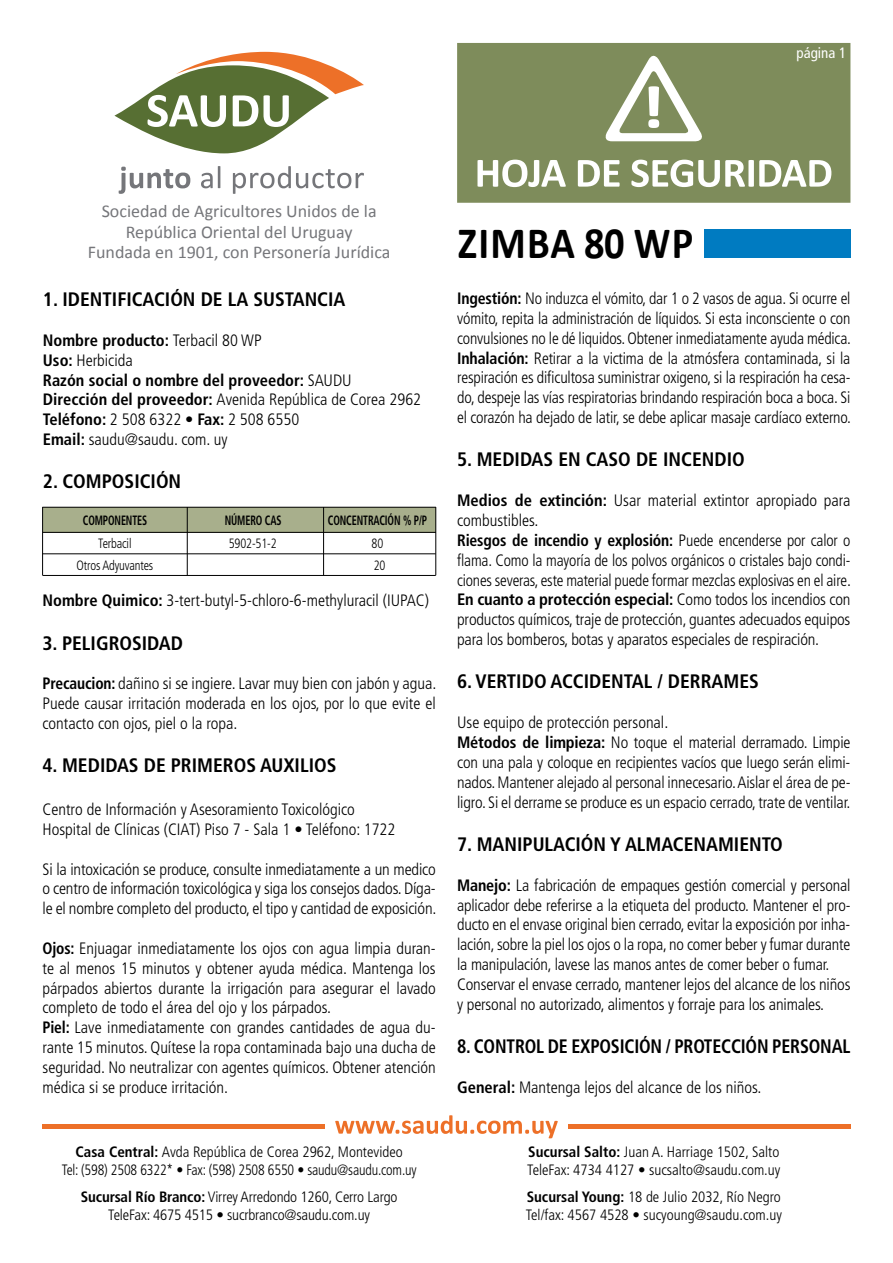
<style>
.page{position:relative;width:893px;height:1263px;background:#fff}
.page>*{position:absolute;margin:0;border:0;box-sizing:border-box;transform-origin:0 0}
.t1{font:700 45px "Calibri";letter-spacing:.03em;color:#000;scale:.9 1}
.t2{font:700 condensed 19.5px "Frutiger LT Std";color:#000}
.t3{font:700 condensed 19.5px "Frutiger LT Std";color:#000;scale:.92 1}
.t4{font:18px/21.6px "Calibri";color:#75767a;text-align:center}
.t5{font:300 condensed 16.5px/19.8px "Frutiger LT Std";letter-spacing:-.01em;color:#000}
.t6{font:700 condensed 16.5px/19.8px "Frutiger LT Std";color:#000}
.t7{font:300 condensed 15px/18px "Frutiger LT Std";color:#000;text-align:center}
.t8{font:condensed 15px "Frutiger LT Std";color:#fff}
.t9{font:700 condensed 13.5px "Frutiger LT Std";letter-spacing:-.01em;color:#000;scale:.75 1}
.t10{font:300 condensed 13.5px/21.6px "Frutiger LT Std";letter-spacing:-.01em;color:#000;text-align:center;scale:.92 1}
.s1{font-weight:300}
.s2{font-weight:700}
</style>
<div class="page">
<svg style="left:457px;top:43px;width:393px;height:160px;background:#8c996d"></svg>
<svg style="left:119px;top:167px;width:71px;height:27px"></svg>
<svg style="left:201px;top:166px;width:19px;height:22px"></svg>
<svg style="left:233px;top:166px;width:131px;height:28px"></svg>
<svg style="left:114px;top:52px;width:250px;height:101px"></svg>
<div style="left:704px;top:229px;width:146px;height:29px;background:#007bc1"></div>
<svg style="left:43px;top:1125px;width:282px;height:4px"></svg>
<svg style="left:568px;top:1125px;width:282px;height:4px"></svg>
<svg style="left:335px;top:1115px;width:223px;height:23px"></svg>
<div style="left:43px;top:507px;width:144px;height:25px;background:#a8af8c"></div>
<div style="left:187px;top:507px;width:132px;height:25px;background:#a8af8c"></div>
<div style="left:319px;top:507px;width:117px;height:25px;background:#a8af8c"></div>
<hr style="left:43px;top:532px;width:393px;height:1px;background:#000">
<hr style="left:42px;top:553px;width:394px;height:1px;background:#000">
<hr style="left:42px;top:575px;width:394px;height:1px;background:#000">
<hr style="left:42px;top:507px;width:394px;height:1px;background:#000">
<hr style="left:323px;top:507px;width:1px;height:68px;background:#000">
<hr style="left:187px;top:507px;width:1px;height:68px;background:#000">
<hr style="left:436px;top:507px;width:1px;height:68px;background:#000">
<hr style="left:42px;top:507px;width:1px;height:68px;background:#000">
<p class="t8" style="left:796px;top:45px;width:51px">página 1</p>
<p class="t4" style="left:102px;top:199px;width:276px">Sociedad de Agricultores Unidos de la<br>República Oriental del Uruguay</p>
<p class="t4" style="left:88px;top:240px;width:304px">Fundada en 1901, con Personería Jurídica</p>
<p class="t2" style="left:43px;top:288px;width:304px">1. IDENTIFICACIÓN DE LA SUSTANCIA</p>
<p class="t6" style="left:43px;top:330px;width:380px">Nombre producto: <span class="s1">Terbacil 80 WP<br></span>Uso: <span class="s1">Herbicida<br></span>Razón social o nombre del proveedor: <span class="s1">SAUDU<br></span>Dirección del proveedor: <span class="s1">Avenida República de Corea 2962<br></span>Teléfono: <span class="s1">2 508 6322 •</span> Fax: <span class="s1">2 508 6550<br></span>Email: <span class="s1">saudu@saudu. com. uy</span></p>
<p class="t2" style="left:43px;top:470px;width:140px">2. COMPOSICIÓN</p>
<p class="t9" style="left:83px;top:512px;width:87px">COMPONENTES</p>
<p class="t9" style="left:225px;top:512px;width:26px">Número</p>
<p class="t9" style="left:265px;top:512px;width:24px">CAS</p>
<p class="t9" style="left:328px;top:512px;width:9px">concentración</p>
<p class="t9" style="left:403px;top:512px;width:32px">% p/p</p>
<p class="t10" style="left:229px;top:533px;width:54px">5902-51-2</p>
<p class="t10" style="left:372px;top:533px;width:17px;text-align:left">80<br>20</p>
<p class="t5" style="left:43px;top:591px;width:388px"><span class="s2">Nombre Quimico:</span> 3-tert-butyl-5-chloro-6-methyluracil (IUPAC)</p>
<p class="t2" style="left:43px;top:631px;width:142px">3. PELIGROSIDAD</p>
<p class="t5" style="left:43px;top:674px;width:395px;text-align:justify"><span class="s2">Precaucion:</span> dañino si se ingiere. Lavar muy bien con jabón y agua.<br>Puede causar irritación moderada en los ojos, por lo que evite el contacto con ojos, piel o la ropa.</p>
<p class="t2" style="left:43px;top:754px;width:295px">4. MEDIDAS DE PRIMEROS AUXILIOS</p>
<p class="t5" style="left:43px;top:800px;width:354px">Centro de Información y Asesoramiento Toxicológico<br>Hospital de Clínicas (CIAT) Piso 7 - Sala 1 • Teléfono: 1722</p>
<p class="t5" style="left:43px;top:859px;width:395px;text-align:justify">Si la intoxicación se produce, consulte inmediatamente a un medico o centro de información toxicológica y siga los consejos dados. Díga&shy;le el nombre completo del producto, el tipo y cantidad de exposición.</p>
<p class="t5" style="left:43px;top:938px;width:395px"><span class="s2">Ojos:</span> enjuagar inmediatamente los ojos con agua limpia duran&shy;te al menos 15 minutos y obtener ayuda médica. Mantenga los párpados abiertos durante la irrigación para asegurar el lavado completo de todo el área del ojo y los párpados.<br><span class="s2">Piel:</span> lave inmediatamente con grandes cantidades de agua du&shy;rante 15 minutos. Quítese la ropa contaminada bajo una ducha de seguridad. No neutralizar con agentes químicos. Obtener atención médica si se produce irritación.</p>
<p class="t10" style="left:76px;top:533px;width:85px">Terbacil<br>Otros Adyuvantes</p>
<p class="t7" style="left:62px;top:1143px;width:357px"><span class="s2">Casa Central:</span> Avda República de Corea 2962, Montevideo<br>Tel: (598) 2508 6322* • Fax: (598) 2508 6550 • saudu@saudu.com.uy</p>
<p class="t7" style="left:81px;top:1188px;width:318px"><span class="s2">Sucursal Río Branco:</span> Virrey Arredondo 1260, Cerro Largo<br>TeleFax: 4675 4515 • sucrbranco@saudu.com.uy</p>
<h1 class="t1" style="left:458px;top:215px;width:263px">ZIMBA 80 WP</h1>
<p class="t5" style="left:457px;top:289px;width:395px;text-align:justify"><span class="s2">Ingestión:</span> no induzca el vómito, dar 1 o 2 vasos de agua. Si ocurre el vómito, repita la administración de líquidos. Si esta inconsciente o con convulsiones no le dé liquidos. Obtener inmediatamente ayuda médica.<br><span class="s2">Inhalación:</span> retirar a la victima de la atmósfera contaminada, si la respiración es dificultosa suministrar oxigeno, si la respiración ha cesa&shy;do, despeje las vías respiratorias brindando respiración boca a boca. Si el corazón ha dejado de latir, se debe aplicar masaje cardíaco externo.</p>
<p class="t2" style="left:457px;top:448px;width:289px">5. MEDIDAS EN CASO DE INCENDIO</p>
<p class="t5" style="left:457px;top:491px;width:395px"><span class="s2">Medios de extinción:</span> usar material extintor apropiado para combustibles.<br><span class="s2">Riesgos de incendio y explosión:</span> puede encenderse por calor o flama. Como la mayoría de los polvos orgánicos o cristales bajo condi&shy;ciones severas, este material puede formar mezclas explosivas en el aire.<br><span class="s2">En cuanto a protección especial:</span> Como todos los incendios con productos químicos, traje de protección, guantes adecuados equipos para los bomberos, botas y aparatos especiales de respiración.</p>
<p class="t2" style="left:457px;top:670px;width:303px">6. VERTIDO ACCIDENTAL / DERRAMES</p>
<p class="t5" style="left:457px;top:713px;width:395px">Use equipo de protección personal.<br><span class="s2">Métodos de limpieza:</span> no toque el material derramado. Limpie con una pala y coloque en recipientes vacíos que luego serán elimi&shy;nados. Mantener alejado al personal innecesario. Aislar el área de pe&shy;ligro. Si el derrame se produce es un espacio cerrado, trate de ventilar.</p>
<p class="t2" style="left:457px;top:833px;width:327px">7. MANIPULACIÓN Y ALMACENAMIENTO</p>
<p class="t5" style="left:457px;top:875px;width:395px"><span class="s2">Manejo:</span> la fabricación de empaques gestión comercial y personal aplicador debe referirse a la etiqueta del producto. Mantener el pro&shy;ducto en el envase original bien cerrado, evitar la exposición por inha&shy;lación, sobre la piel los ojos o la ropa, no comer beber y fumar durante la manipulación, lavese las manos antes de comer beber o fumar.<br>Conservar el envase cerrado, mantener lejos del alcance de los niños y personal no autorizado, alimentos y forraje para los animales.</p>
<p class="t3" style="left:457px;top:1035px;width:429px">8. CONTROL DE EXPOSICIÓN / PROTECCIÓN PERSONAL</p>
<p class="t5" style="left:457px;top:1077px;width:306px"><span class="s2">General:</span> Mantenga lejos del alcance de los niños.</p>
<p class="t7" style="left:527px;top:1143px;width:255px;text-align:left"><span class="s2">Sucursal Salto:</span> Juan A. Harriage 1502, Salto<br>TeleFax: 4734 4127 • sucsalto@saudu.com.uy</p>
<p class="t7" style="left:526px;top:1188px;width:258px;text-align:left"><span class="s2">Sucursal Young:</span> 18 de Julio 2032, Río Negro<br>Tel/fax: 4567 4528 • sucyoung@saudu.com.uy</p>
</div>
